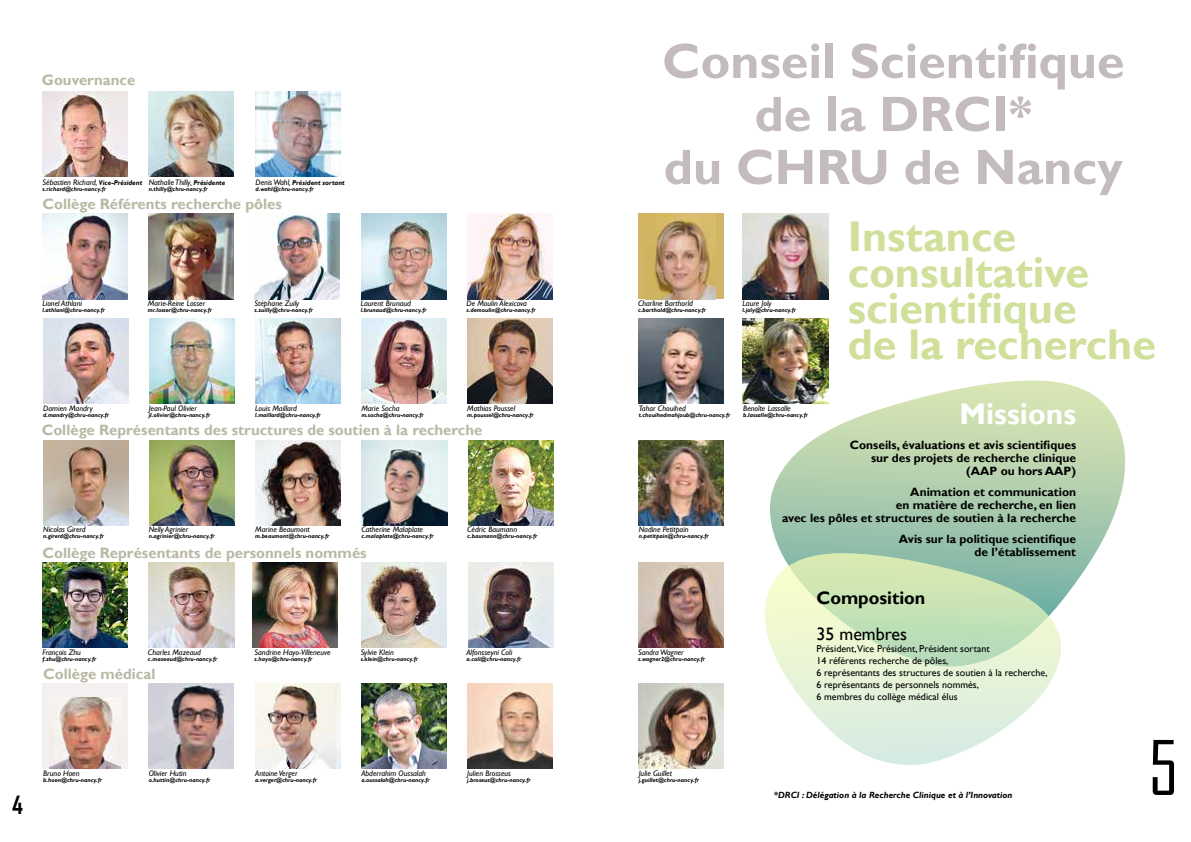
<style>
.page{position:relative;width:1191px;height:842px;background:#fff}
.page>*{position:absolute;margin:0;border:0;box-sizing:border-box;transform-origin:0 0}
.t1{font:72px "Agency FB";color:#000}
.t2{font:700 50px/53px "Gill Sans";color:#c4bbbe;text-align:center}
.t3{font:700 43px/36px "Gill Sans";color:#d0df99}
.t4{font:700 30px "Gill Sans";color:#fff}
.t5{font:700 24px "Agency FB";color:#000}
.t6{font:700 18px "Gill Sans";color:#000}
.t7{font:18px "Gill Sans";color:#000}
.t8{font:700 15px "Gill Sans";color:#b9b8a4}
.t9{font:700 12px/13px "Gill Sans";color:#000;text-align:right}
.t10{font:10px/12px "Gill Sans";color:#000}
.t11{font:italic 700 9px "Gill Sans";color:#000}
.t12{font:italic 8px "Gill Sans";color:#000}
.t13{font:italic 700 7px "Gill Sans";color:#000}
.t14{font:italic 700 6px "Gill Sans";color:#000}
.s1{font-weight:700;font-size:7px}
</style>
<div class="page">
<img style="left:43px;top:92px;width:85px;height:85px">
<img style="left:361px;top:684px;width:85px;height:85px">
<img style="left:255px;top:684px;width:85px;height:85px">
<div style="left:43px;top:684px;width:85px;height:85px;background:#f4f0ef"></div>
<img style="left:50px;top:697px;width:70px;height:71px">
<img style="left:638px;top:684px;width:85px;height:85px">
<img style="left:149px;top:684px;width:85px;height:85px">
<img style="left:468px;top:684px;width:85px;height:85px">
<img style="left:468px;top:563px;width:85px;height:85px">
<img style="left:149px;top:563px;width:85px;height:85px">
<img style="left:638px;top:563px;width:85px;height:85px">
<img style="left:362px;top:563px;width:85px;height:85px">
<img style="left:43px;top:563px;width:85px;height:85px">
<img style="left:362px;top:440px;width:85px;height:85px">
<img style="left:468px;top:440px;width:85px;height:85px">
<img style="left:43px;top:440px;width:85px;height:85px">
<img style="left:256px;top:440px;width:85px;height:85px">
<img style="left:149px;top:440px;width:85px;height:85px">
<img style="left:638px;top:440px;width:85px;height:85px">
<img style="left:743px;top:318px;width:85px;height:85px">
<div style="left:638px;top:214px;width:85px;height:85px;background:#d1b464"></div>
<img style="left:645px;top:214px;width:70px;height:85px">
<img style="left:43px;top:318px;width:85px;height:85px">
<img style="left:149px;top:318px;width:85px;height:85px">
<img style="left:361px;top:214px;width:85px;height:85px">
<img style="left:743px;top:214px;width:85px;height:85px">
<img style="left:43px;top:214px;width:85px;height:85px">
<img style="left:362px;top:318px;width:85px;height:85px">
<img style="left:149px;top:214px;width:85px;height:85px">
<img style="left:468px;top:318px;width:85px;height:85px">
<img style="left:638px;top:318px;width:85px;height:85px">
<img style="left:255px;top:214px;width:85px;height:85px">
<img style="left:467px;top:214px;width:85px;height:85px">
<img style="left:255px;top:318px;width:86px;height:85px">
<img style="left:149px;top:92px;width:85px;height:85px">
<img style="left:255px;top:92px;width:86px;height:85px">
<svg style="left:769px;top:379px;width:357px;height:222px"></svg>
<svg style="left:765px;top:552px;width:297px;height:213px"></svg>
<img style="left:252px;top:563px;width:85px;height:85px">
<h3 class="t8" style="left:42px;top:71px;width:95px">Gouvernance</h3>
<h3 class="t12" style="left:43px;top:177px;width:151px">Sébastien Richard, <span class="s1">Vice-Président</span> Nathalie Thilly,</h3>
<p class="t14" style="left:43px;top:185px;width:65px">s.richard@chru-nancy.fr</p>
<p class="t14" style="left:149px;top:185px;width:60px">n.thilly@chru-nancy.fr</p>
<p class="t13" style="left:193px;top:178px;width:34px">Présidente</p>
<h3 class="t12" style="left:255px;top:177px;width:37px">Denis Wahl,</h3>
<p class="t14" style="left:255px;top:185px;width:59px">d.wahl@chru-nancy.fr</p>
<p class="t13" style="left:292px;top:178px;width:54px">Président sortant</p>
<h3 class="t8" style="left:43px;top:195px;width:241px">Collège Référents recherche pôles</h3>
<h3 class="t12" style="left:43px;top:299px;width:41px">Lionel Athlani</h3>
<p class="t14" style="left:43px;top:307px;width:64px">l.athlani@chru-nancy.fr</p>
<h3 class="t12" style="left:148px;top:299px;width:59px">Marie-Reine Losser</h3>
<p class="t14" style="left:148px;top:307px;width:65px">mr.losser@chru-nancy.fr</p>
<h3 class="t12" style="left:254px;top:299px;width:46px">Stéphane Zuily</h3>
<p class="t14" style="left:254px;top:307px;width:60px">s.zuilly@chru-nancy.fr</p>
<h3 class="t12" style="left:361px;top:299px;width:52px">Laurent Brunaud</h3>
<p class="t14" style="left:361px;top:307px;width:67px">l.brunaud@chru-nancy.fr</p>
<h3 class="t12" style="left:466px;top:299px;width:62px">De Moulin Alexicova</h3>
<p class="t14" style="left:466px;top:307px;width:71px">s.demoulin@chru-nancy.fr</p>
<h3 class="t12" style="left:43px;top:403px;width:51px">Damien Mandry</h3>
<p class="t14" style="left:43px;top:411px;width:67px">d.mandry@chru-nancy.fr</p>
<h3 class="t12" style="left:149px;top:403px;width:50px">Jean-Paul Olivier</h3>
<p class="t14" style="left:149px;top:411px;width:63px">jl.olivier@chru-nancy.fr</p>
<h3 class="t12" style="left:255px;top:403px;width:43px">Louis Maillard</h3>
<p class="t14" style="left:255px;top:411px;width:67px">l.maillard@chru-nancy.fr</p>
<h3 class="t12" style="left:361px;top:403px;width:40px">Marie Socha</h3>
<p class="t14" style="left:361px;top:411px;width:64px">m.socha@chru-nancy.fr</p>
<h3 class="t12" style="left:467px;top:403px;width:50px">Mathias Poussel</h3>
<p class="t14" style="left:467px;top:411px;width:68px">m.poussel@chru-nancy.fr</p>
<h3 class="t8" style="left:42px;top:421px;width:442px">Collège Représentants des structures de soutien à la recherche</h3>
<h3 class="t12" style="left:43px;top:525px;width:44px">Nicolas Girerd</h3>
<p class="t14" style="left:43px;top:533px;width:62px">n.girerd@chru-nancy.fr</p>
<h3 class="t12" style="left:149px;top:525px;width:41px">Nelly Agrinier</h3>
<p class="t14" style="left:149px;top:533px;width:67px">n.agrinier@chru-nancy.fr</p>
<h3 class="t12" style="left:255px;top:525px;width:56px">Marine Beaumont</h3>
<p class="t14" style="left:255px;top:533px;width:76px">m.beaumont@chru-nancy.fr</p>
<h3 class="t12" style="left:361px;top:525px;width:63px">Catherine Malaplate</h3>
<p class="t14" style="left:361px;top:533px;width:74px">c.malaplate@chru-nancy.fr</p>
<h3 class="t12" style="left:467px;top:525px;width:51px">Cédric Baumann</h3>
<p class="t14" style="left:467px;top:533px;width:72px">c.baumann@chru-nancy.fr</p>
<h3 class="t8" style="left:43px;top:543px;width:326px">Collège Représentants de personnels nommés</h3>
<h3 class="t12" style="left:43px;top:648px;width:40px">François Zhu</h3>
<p class="t14" style="left:43px;top:656px;width:55px">f.zhu@chru-nancy.fr</p>
<h3 class="t12" style="left:148px;top:648px;width:55px">Charles Mazeaud</h3>
<p class="t14" style="left:148px;top:656px;width:71px">c.mazeaud@chru-nancy.fr</p>
<h3 class="t8" style="left:43px;top:665px;width:114px">Collège médical</h3>
<h3 class="t5" style="left:12px;top:790px;width:12px">4</h3>
<h3 class="t12" style="left:43px;top:768px;width:38px">Bruno Hoen</h3>
<p class="t14" style="left:43px;top:776px;width:60px">b.hoen@chru-nancy.fr</p>
<h3 class="t12" style="left:149px;top:768px;width:39px">Olivier Hutin</h3>
<p class="t14" style="left:149px;top:776px;width:63px">o.huttin@chru-nancy.fr</p>
<h3 class="t12" style="left:254px;top:648px;width:78px">Sandrine Hayo-Villeneuve</h3>
<p class="t14" style="left:254px;top:656px;width:59px">s.hayo@chru-nancy.fr</p>
<h3 class="t12" style="left:361px;top:648px;width:35px">Sylvie Klein</h3>
<p class="t14" style="left:361px;top:656px;width:59px">s.klein@chru-nancy.fr</p>
<h3 class="t12" style="left:466px;top:648px;width:47px">Alfonsseyni Coli</h3>
<p class="t14" style="left:466px;top:656px;width:57px">a.coli@chru-nancy.fr</p>
<h3 class="t12" style="left:255px;top:768px;width:44px">Antoine Verger</h3>
<p class="t14" style="left:255px;top:776px;width:63px">a.verger@chru-nancy.fr</p>
<h3 class="t12" style="left:361px;top:768px;width:66px">Abderrahim Oussalah</h3>
<p class="t14" style="left:361px;top:776px;width:70px">a.oussalah@chru-nancy.fr</p>
<h3 class="t12" style="left:467px;top:768px;width:45px">Julien Brosseus</h3>
<p class="t14" style="left:467px;top:776px;width:65px">j.broseus@chru-nancy.fr</p>
<h2 class="t2" style="left:662px;top:36px;width:464px">Conseil Scientifique de la DRCI*</h2>
<h2 class="t2" style="left:664px;top:142px;width:460px">du CHRU de Nancy</h2>
<h3 class="t12" style="left:638px;top:299px;width:56px">Charline Barthorld</h3>
<p class="t14" style="left:638px;top:307px;width:70px">c.barthold@chru-nancy.fr</p>
<h3 class="t12" style="left:742px;top:299px;width:31px">Laure Joly</h3>
<p class="t14" style="left:742px;top:307px;width:55px">l.joly@chru-nancy.fr</p>
<h3 class="t3" style="left:848px;top:220px;width:310px">Instance consultative scientifique<br>de la recherche</h3>
<h3 class="t12" style="left:639px;top:403px;width:49px">Tahar Chouihed</h3>
<p class="t14" style="left:639px;top:411px;width:93px">t.chouihedmahjoub@chru-nancy.fr</p>
<h3 class="t12" style="left:639px;top:525px;width:51px">Nadine Petitpain</h3>
<p class="t14" style="left:639px;top:533px;width:71px">n.petitpain@chru-nancy.fr</p>
<h3 class="t12" style="left:743px;top:403px;width:49px">Benoîte Lassalle</h3>
<p class="t14" style="left:743px;top:411px;width:66px">b.lassalle@chru-nancy.fr</p>
<h3 class="t4" style="left:959px;top:396px;width:118px">Missions</h3>
<h3 class="t9" style="left:850px;top:439px;width:228px">Conseils, évaluations et avis scientifiques sur des projets de recherche clinique (AAP ou hors AAP)</h3>
<h3 class="t9" style="left:782px;top:485px;width:295px">Animation et communication<br>en matière de recherche, en lien<br>avec les pôles et structures de soutien à la recherche</h3>
<h3 class="t9" style="left:899px;top:533px;width:179px">Avis sur la politique scientifique de l’établissement</h3>
<h3 class="t12" style="left:638px;top:648px;width:47px">Sandra Wagner</h3>
<p class="t14" style="left:638px;top:656px;width:68px">s.wagner2@chru-nancy.fr</p>
<h3 class="t6" style="left:816px;top:587px;width:110px">Composition</h3>
<h3 class="t7" style="left:816px;top:623px;width:92px">35 membres</h3>
<h3 class="t10" style="left:816px;top:642px;width:233px">Président,Vice Président, Président sortant<br>14 référents recherche de pôles,<br>6 représentants des structures de soutien à la recherche, 6 représentants de personnels nommés,<br>6 membres du collège médical élus</h3>
<h3 class="t12" style="left:639px;top:768px;width:35px">Julie Guillet</h3>
<p class="t14" style="left:639px;top:776px;width:62px">j.guillet@chru-nancy.fr</p>
<h3 class="t11" style="left:774px;top:790px;width:240px">*DRCI : Délégation à la Recherche Clinique et à l’Innovation</h3>
<h1 class="t1" style="left:1148px;top:724px;width:31px">5</h1>
</div>
